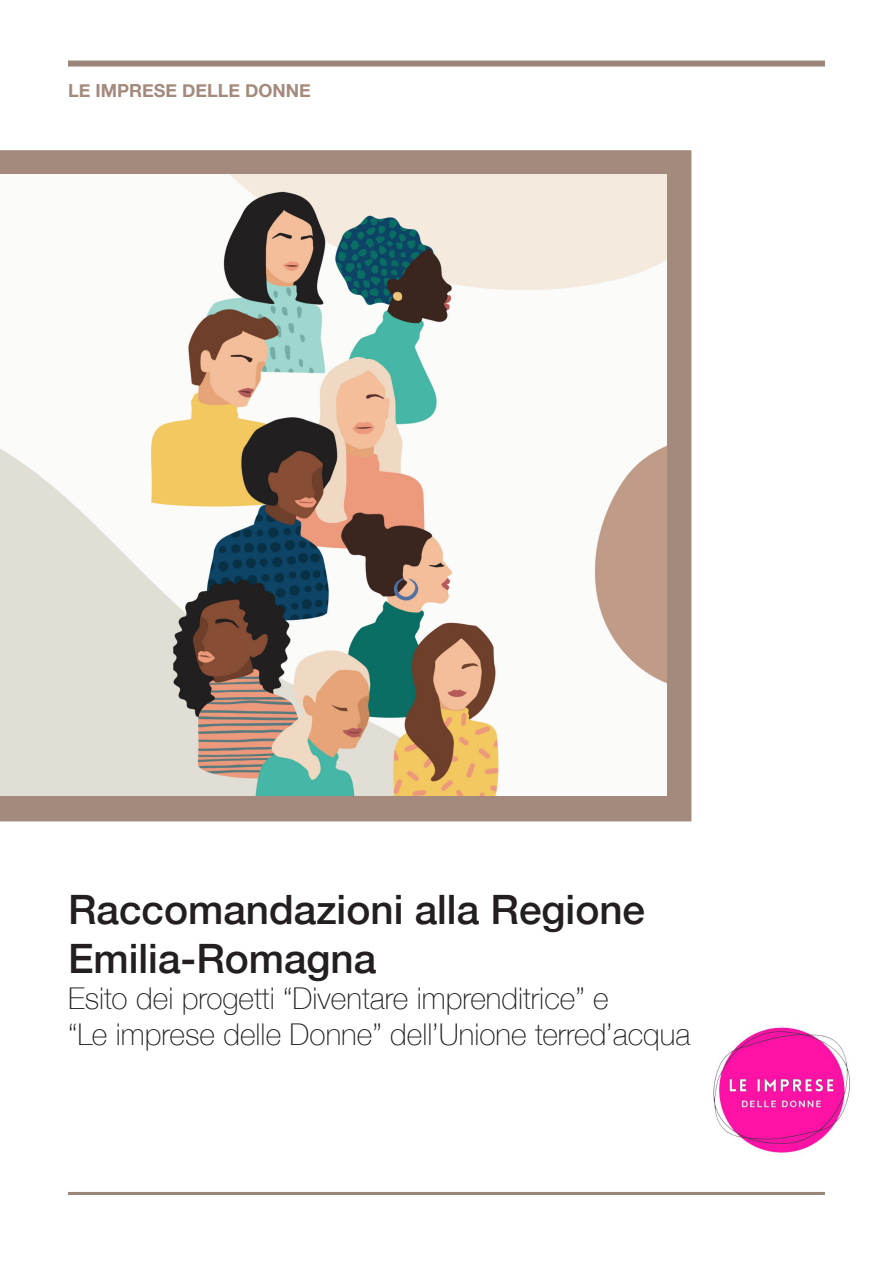
<style>
.page{position:relative;width:893px;height:1263px;background:#fff}
.page>*{position:absolute;margin:0;border:0;box-sizing:border-box;transform-origin:0 0}
.t1{font:500 40.5px/48.6px "Helvetica Neue";color:#231f20}
.t2{font:100 30px/36px "Helvetica Neue";color:#231f20}
.t3{font:700 18px "Helvetica Neue";color:#a48a7d}
</style>
<div class="page">
<div style="left:1px;top:152px;width:689px;height:668px;background:#a48a7d"></div>
<img style="left:0;top:175px;width:667px;height:620px">
<div style="left:68px;top:61px;width:757px;height:6px;background:#9b8478"></div>
<hr style="left:68px;top:1192px;width:757px;height:3px;background:#9b8478">
<img style="left:713px;top:1027px;width:138px;height:126px">
<p class="t3" style="left:68px;top:76px;width:244px">LE IMPRESE DELLE DONNE</p>
<p class="t1" style="left:68px;top:882px;width:579px">Raccomandazioni alla Regione<br>Emilia-Romagna</p>
<p class="t2" style="left:68px;top:979px;width:624px">Esito dei progetti “Diventare imprenditrice” e<br>“Le imprese delle Donne” dell’Unione terred’acqua</p>
</div>
